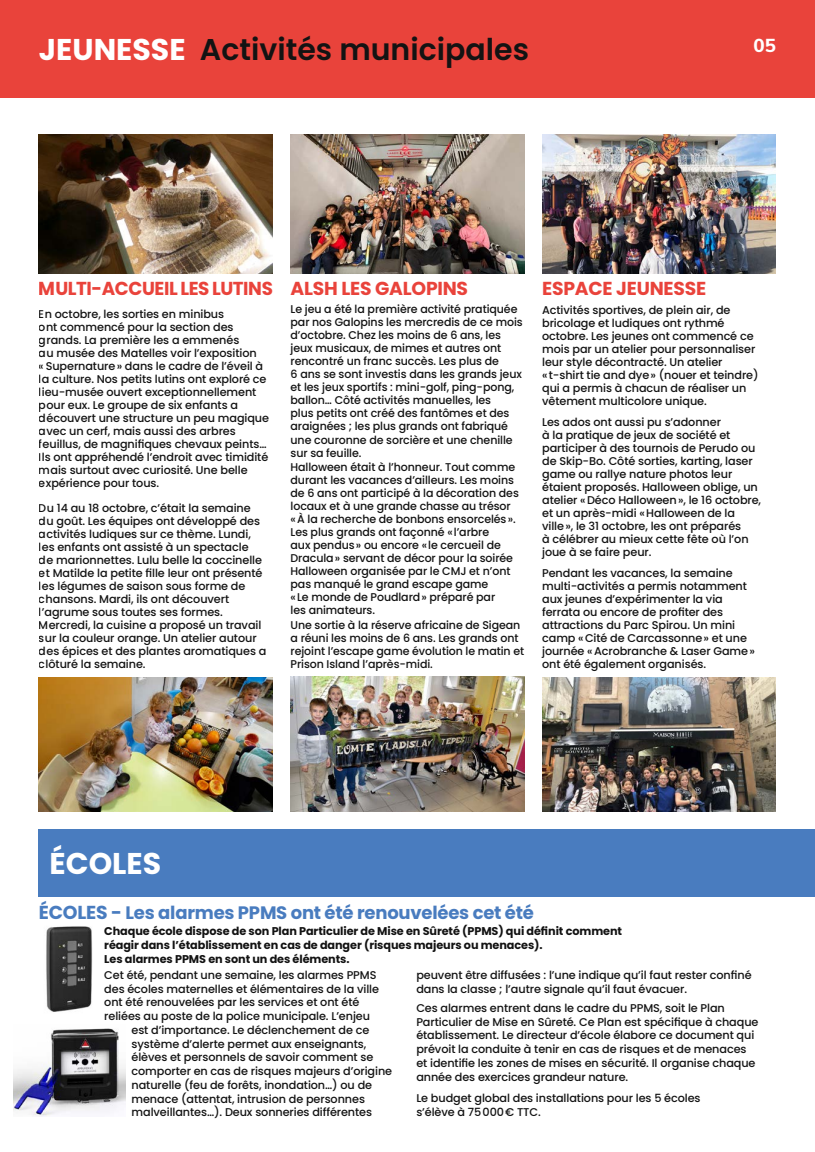
<style>
.page{position:relative;width:815px;height:1152px;background:#fff}
.page>*{position:absolute;margin:0;border:0;box-sizing:border-box;transform-origin:0 0}
.t1{font:600 30px "Poppins";color:#131313}
.t2{font:700 30px "Poppins";color:#fff}
.t3{font:700 18.75px "Poppins";letter-spacing:-.01em;color:#e9433b}
.t4{font:800 18.75px "Nunito Sans";color:#fff}
.t5{font:700 18px "Poppins";letter-spacing:-.01em;color:#497cbf}
.t6{font:500 11.25px/13px "Poppins";letter-spacing:-.01em;color:#131313}
.t7{font:700 11.25px/13.8px "Poppins";letter-spacing:-.01em;color:#131313}
.s1{font-weight:700;color:#fff}
.s2{font-size:18.75px}
</style>
<div class="page">
<img style="left:291px;top:135px;width:233px;height:138px">
<img style="left:39px;top:135px;width:234px;height:138px">
<img style="left:39px;top:677px;width:234px;height:135px">
<img style="left:291px;top:677px;width:233px;height:135px">
<img style="left:542px;top:135px;width:234px;height:138px">
<img style="left:542px;top:677px;width:234px;height:134px">
<img style="left:13px;top:1028px;width:113px;height:88px">
<img style="left:46px;top:926px;width:47px;height:86px">
<div style="left:0;top:0;width:815px;height:97px;background:#e9433b"></div>
<div style="left:39px;top:829px;width:776px;height:67px;background:#497cbf"></div>
<h1 class="t1" style="left:39px;top:32px;width:492px"><span class="s1">JEUNESSE</span> Activités municipales</h1>
<h2 class="t4" style="left:753px;top:32px;width:24px">05</h2>
<h2 class="t3" style="left:39px;top:277px;width:235px">MULTI-ACCUEIL LES LUTINS</h2>
<p class="t6" style="left:39px;top:307px;width:232px">En octobre, les sorties en minibus<br>ont commencé pour la section des grands. La première les a emmenés<br>au musée des Matelles voir l’exposition «Supernature» dans le cadre de l’éveil à la culture. Nos petits lutins ont exploré ce lieu-musée ouvert exceptionnellement pour eux. Le groupe de six enfants a découvert une structure un peu magique avec un cerf, mais aussi des arbres feuillus, de magnifiques chevaux peints… Ils ont appréhendé l’endroit avec timidité mais surtout avec curiosité. Une belle expérience pour tous.</p>
<p class="t6" style="left:39px;top:502px;width:229px">Du 14 au 18 octobre, c’était la semaine du goût. Les équipes ont développé des activités ludiques sur ce thème. Lundi, les enfants ont assisté à un spectacle<br>de marionnettes. Lulu belle la coccinelle et Matilde la petite fille leur ont présenté les légumes de saison sous forme de chansons. Mardi, ils ont découvert l’agrume sous toutes ses formes.<br>Mercredi, la cuisine a proposé un travail sur la couleur orange. Un atelier autour des épices et des plantes aromatiques a clôturé la semaine.</p>
<h2 class="t3" style="left:291px;top:277px;width:179px">ALSH LES GALOPINS</h2>
<p class="t6" style="left:291px;top:303px;width:234px">Le jeu a été la première activité pratiquée par nos Galopins les mercredis de ce mois d’octobre. Chez les moins de 6 ans, les jeux musicaux, de mimes et autres ont rencontré un franc succès. Les plus de<br>6 ans se sont investis dans les grands jeux et les jeux sportifs : mini-golf, ping-pong, ballon… Côté activités manuelles, les<br>plus petits ont créé des fantômes et des araignées ; les plus grands ont fabriqué une couronne de sorcière et une chenille sur sa feuille.</p>
<p class="t6" style="left:291px;top:461px;width:230px">Halloween était à l’honneur. Tout comme durant les vacances d’ailleurs. Les moins de 6 ans ont participé à la décoration des locaux et à une grande chasse au trésor «À la recherche de bonbons ensorcelés».<br>Les plus grands ont façonné «l’arbre<br>aux pendus» ou encore «le cercueil de Dracula» servant de décor pour la soirée Halloween organisée par le CMJ et n’ont pas manqué le grand escape game<br>«Le monde de Poudlard» préparé par<br>les animateurs.</p>
<p class="t6" style="left:291px;top:619px;width:235px">Une sortie à la réserve africaine de Sigean a réuni les moins de 6 ans. Les grands ont rejoint l’escape game évolution le matin et Prison Island l’après-midi.</p>
<h2 class="t3" style="left:542px;top:277px;width:166px">ESPACE JEUNESSE</h2>
<p class="t6" style="left:542px;top:303px;width:218px">Activités sportives, de plein air, de bricolage et ludiques ont rythmé octobre. Les jeunes ont commencé ce mois par un atelier pour personnaliser leur style décontracté. Un atelier «t-shirt tie and dye» (nouer et teindre) qui a permis à chacun de réaliser un vêtement multicolore unique.</p>
<p class="t6" style="left:542px;top:416px;width:221px">Les ados ont aussi pu s’adonner<br>à la pratique de jeux de société et participer à des tournois de Perudo ou de Skip-Bo. Côté sorties, karting, laser game ou rallye nature photos leur étaient proposés. Halloween oblige, un atelier «Déco Halloween», le 16 octobre, et un après-midi «Halloween de la ville», le 31 octobre, les ont préparés<br>à célébrer au mieux cette fête où l’on joue à se faire peur.</p>
<p class="t6" style="left:542px;top:567px;width:214px">Pendant les vacances, la semaine multi-activités a permis notamment aux jeunes d’expérimenter la via ferrata ou encore de profiter des attractions du Parc Spirou. Un mini camp «Cité de Carcassonne» et une journée «Acrobranche &amp; Laser Game» ont été également organisés.</p>
<h1 class="t2" style="left:50px;top:846px;width:113px">ÉCOLES</h1>
<h3 class="t5" style="left:39px;top:902px;width:497px"><span class="s2">ÉCOLES -</span> Les alarmes PPMS ont été renouvelées cet été</h3>
<p class="t7" style="left:104px;top:924px;width:519px">Chaque école dispose de son Plan Particulier de Mise en Sûreté (PPMS) qui définit comment réagir dans l’établissement en cas de danger (risques majeurs ou menaces).<br>Les alarmes PPMS en sont un des éléments.</p>
<p class="t6" style="left:104px;top:968px;width:274px">Cet été, pendant une semaine, les alarmes PPMS</p>
<p class="t6" style="left:104px;top:982px;width:276px">des écoles maternelles et élémentaires de la ville</p>
<p class="t6" style="left:104px;top:996px;width:257px">ont été renouvelées par les services et ont été</p>
<p class="t6" style="left:104px;top:1009px;width:267px">reliées au poste de la police municipale. L’enjeu</p>
<p class="t6" style="left:132px;top:1023px;width:239px">est d’importance. Le déclenchement de ce</p>
<p class="t6" style="left:132px;top:1037px;width:236px">système d’alerte permet aux enseignants,</p>
<p class="t6" style="left:132px;top:1051px;width:243px">élèves et personnels de savoir comment se</p>
<p class="t6" style="left:132px;top:1064px;width:262px">comporter en cas de risques majeurs d’origine</p>
<p class="t6" style="left:132px;top:1078px;width:242px">naturelle (feu de forêts, inondation…) ou de</p>
<p class="t6" style="left:132px;top:1092px;width:235px">menace (attentat, intrusion de personnes</p>
<p class="t6" style="left:132px;top:1106px;width:242px">malveillantes…). Deux sonneries différentes</p>
<p class="t6" style="left:416px;top:968px;width:337px;line-height:13.8px">peuvent être diffusées : l’une indique qu’il faut rester confiné dans la classe ; l’autre signale qu’il faut évacuer.</p>
<p class="t6" style="left:416px;top:1001px;width:344px;line-height:13.8px">Ces alarmes entrent dans le cadre du PPMS, soit le Plan Particulier de Mise en Sûreté. Ce Plan est spécifique à chaque établissement. Le directeur d’école élabore ce document qui prévoit la conduite à tenir en cas de risques et de menaces et identifie les zones de mises en sécurité. Il organise chaque année des exercices grandeur nature.</p>
<p class="t6" style="left:416px;top:1091px;width:286px;line-height:13.8px">Le budget global des installations pour les 5 écoles s’élève à 75000€ TTC.</p>
</div>
